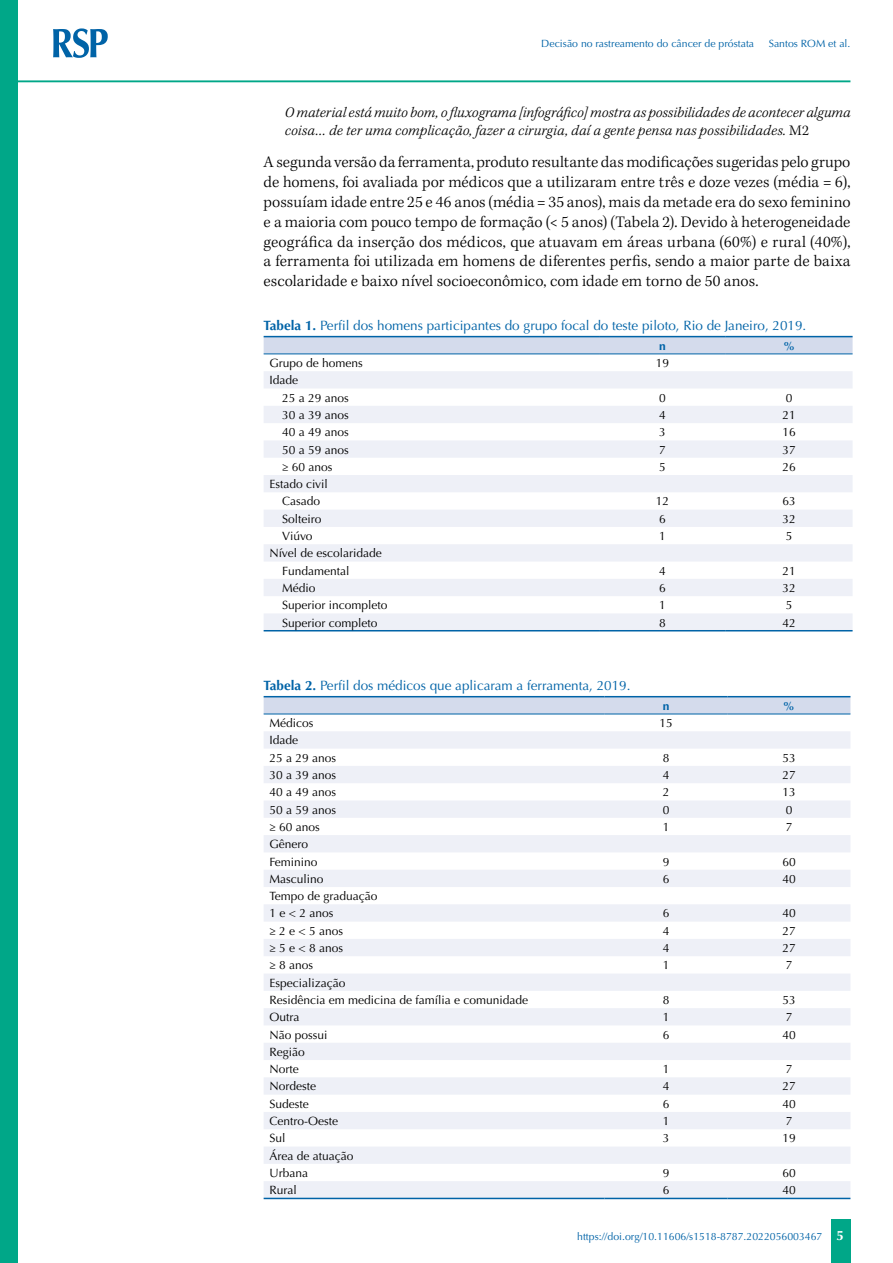
<style>
.page{position:relative;width:893px;height:1263px;background:#fff}
.page>*{position:absolute;margin:0;border:0;box-sizing:border-box;transform-origin:0 0}
.t1{font:300 16.5px/19.8px "Kepler Std";color:#000;text-align:justify}
.t2{font:italic 300 15px/18px "Kepler Std";letter-spacing:.005em;color:#000}
.t3{font:13.5px "Optima LT Std";color:#0063a7}
.t4{font:700 13.5px "Optima LT Std";color:#fff}
.t5{font:12px/17.2px "Optima LT Std";color:#000}
.t6{font:700 12px "Optima LT Std";color:#0063a7}
.t7{font:10.5px "Optima LT Std";color:#0063a7}
.s1{font-style:normal}
.s2{font-weight:700}
</style>
<div class="page">
<div style="left:831px;top:1220px;width:20px;height:43px;background:#00a788"></div>
<div style="left:0;top:0;width:18px;height:1263px;background:#00a788"></div>
<svg style="left:53px;top:28px;width:55px;height:30px"></svg>
<hr style="left:18px;top:80px;width:832px;height:2px;background:#00a788">
<div style="left:264px;top:337px;width:589px;height:16px;background:#d4dbec"></div>
<svg style="left:264px;top:371px;width:589px;height:259px;fill:#eef0f7"></svg>
<hr style="left:599px;top:336px;width:127px;height:1px;background:#0063a7">
<hr style="left:726px;top:336px;width:127px;height:1px;background:#0063a7">
<hr style="left:264px;top:630px;width:335px;height:1px;background:#0063a7">
<hr style="left:599px;top:630px;width:127px;height:1px;background:#0063a7">
<hr style="left:726px;top:630px;width:127px;height:1px;background:#0063a7">
<hr style="left:264px;top:336px;width:335px;height:1px;background:#0063a7">
<hr style="left:264px;top:353px;width:335px;height:1px;background:#0063a7">
<hr style="left:599px;top:353px;width:127px;height:1px;background:#0063a7">
<hr style="left:726px;top:353px;width:127px;height:1px;background:#0063a7">
<svg style="left:264px;top:697px;width:586px;height:17px;background:#c8d4e8"></svg>
<svg style="left:264px;top:731px;width:586px;height:467px;fill:#f0f2f8"></svg>
<hr style="left:604px;top:696px;width:123px;height:1px;background:#0063a7">
<hr style="left:727px;top:696px;width:123px;height:1px;background:#0063a7">
<hr style="left:264px;top:1198px;width:340px;height:1px;background:#0063a7">
<hr style="left:604px;top:1198px;width:123px;height:1px;background:#0063a7">
<hr style="left:727px;top:1198px;width:123px;height:1px;background:#0063a7">
<hr style="left:264px;top:696px;width:340px;height:1px;background:#0063a7">
<hr style="left:264px;top:714px;width:340px;height:1px;background:#0063a7">
<hr style="left:604px;top:714px;width:123px;height:1px;background:#0063a7">
<hr style="left:727px;top:714px;width:123px;height:1px;background:#0063a7">
<p class="t7" style="left:541px;top:37px;width:214px">Decisão no rastreamento do câncer de próstata</p>
<p class="t7" style="left:769px;top:37px;width:83px">Santos ROM et al.</p>
<p class="t2" style="left:285px;top:104px;width:567px">O material está muito bom, o fluxograma [infográfico] mostra as possibilidades de acontecer alguma coisa… de ter uma complicação, fazer a cirurgia, daí a gente pensa nas possibilidades. <span class="s1">M2</span></p>
<p class="t1" style="left:264px;top:153px;width:588px">A segunda versão da ferramenta, produto resultante das modificações sugeridas pelo grupo de homens, foi avaliada por médicos que a utilizaram entre três e doze vezes (média = 6), possuíam idade entre 25 e 46 anos (média = 35 anos), mais da metade era do sexo feminino e a maioria com pouco tempo de formação (&lt; 5 anos) (Tabela 2). Devido à heterogeneidade geográfica da inserção dos médicos, que atuavam em áreas urbana (60%) e rural (40%), a ferramenta foi utilizada em homens de diferentes perfis, sendo a maior parte de baixa escolaridade e baixo nível socioeconômico, com idade em torno de 50 anos.</p>
<p class="t3" style="left:264px;top:317px;width:544px"><span class="s2">Tabela 1.</span> Perfil dos homens participantes do grupo focal do teste piloto, Rio de Janeiro, 2019.</p>
<p class="t6" style="left:659px;top:339px;width:8px">n</p>
<p class="t6" style="left:783px;top:339px;width:13px">%</p>
<p class="t5" style="left:269px;top:354px;width:95px">Grupo de homens</p>
<p class="t5" style="left:656px;top:354px;width:15px">19</p>
<p class="t5" style="left:282px;top:372px;width:68px;text-indent:-13px">Idade<br>25 a 29 anos</p>
<p class="t5" style="left:659px;top:389px;width:8px">0</p>
<p class="t5" style="left:786px;top:389px;width:8px">0</p>
<p class="t5" style="left:282px;top:406px;width:68px">30 a 39 anos</p>
<p class="t5" style="left:659px;top:406px;width:8px">4</p>
<p class="t5" style="left:782px;top:406px;width:15px">21</p>
<p class="t5" style="left:282px;top:424px;width:68px">40 a 49 anos</p>
<p class="t5" style="left:659px;top:424px;width:8px">3</p>
<p class="t5" style="left:782px;top:424px;width:15px">16</p>
<p class="t5" style="left:282px;top:441px;width:68px">50 a 59 anos</p>
<p class="t5" style="left:659px;top:441px;width:8px">7</p>
<p class="t5" style="left:782px;top:441px;width:15px">37</p>
<p class="t5" style="left:282px;top:458px;width:52px">≥ 60 anos</p>
<p class="t5" style="left:659px;top:458px;width:8px">5</p>
<p class="t5" style="left:782px;top:458px;width:15px">26</p>
<p class="t5" style="left:269px;top:476px;width:60px;text-align:center">Estado civil<br>Casado</p>
<p class="t5" style="left:656px;top:493px;width:15px">12</p>
<p class="t5" style="left:782px;top:493px;width:15px">63</p>
<p class="t5" style="left:282px;top:510px;width:41px">Solteiro</p>
<p class="t5" style="left:659px;top:510px;width:8px">6</p>
<p class="t5" style="left:782px;top:510px;width:15px">32</p>
<p class="t5" style="left:282px;top:527px;width:32px">Viúvo</p>
<p class="t5" style="left:659px;top:527px;width:8px">1</p>
<p class="t5" style="left:786px;top:527px;width:8px">5</p>
<p class="t5" style="left:282px;top:545px;width:101px;text-indent:-13px">Nível de escolaridade<br>Fundamental</p>
<p class="t5" style="left:659px;top:562px;width:8px">4</p>
<p class="t5" style="left:782px;top:562px;width:15px">21</p>
<p class="t5" style="left:282px;top:579px;width:35px">Médio</p>
<p class="t5" style="left:659px;top:579px;width:8px">6</p>
<p class="t5" style="left:782px;top:579px;width:15px">32</p>
<p class="t5" style="left:282px;top:597px;width:107px">Superior incompleto</p>
<p class="t5" style="left:659px;top:597px;width:8px">1</p>
<p class="t5" style="left:786px;top:597px;width:8px">5</p>
<p class="t5" style="left:282px;top:614px;width:97px">Superior completo</p>
<p class="t5" style="left:659px;top:614px;width:8px">8</p>
<p class="t5" style="left:782px;top:614px;width:15px">42</p>
<p class="t3" style="left:264px;top:677px;width:368px"><span class="s2">Tabela 2.</span> Perfil dos médicos que aplicaram a ferramenta, 2019.</p>
<p class="t6" style="left:663px;top:699px;width:8px">n</p>
<p class="t6" style="left:783px;top:699px;width:13px">%</p>
<p class="t5" style="left:269px;top:714px;width:46px">Médicos</p>
<p class="t5" style="left:659px;top:714px;width:15px">15</p>
<p class="t5" style="left:269px;top:732px;width:68px">Idade<br>25 a 29 anos</p>
<p class="t5" style="left:663px;top:749px;width:8px">8</p>
<p class="t5" style="left:782px;top:749px;width:15px">53</p>
<p class="t5" style="left:269px;top:766px;width:68px">30 a 39 anos</p>
<p class="t5" style="left:663px;top:766px;width:8px">4</p>
<p class="t5" style="left:782px;top:766px;width:15px">27</p>
<p class="t5" style="left:269px;top:784px;width:68px">40 a 49 anos</p>
<p class="t5" style="left:663px;top:784px;width:8px">2</p>
<p class="t5" style="left:782px;top:784px;width:15px">13</p>
<p class="t5" style="left:269px;top:801px;width:68px">50 a 59 anos</p>
<p class="t5" style="left:663px;top:801px;width:8px">0</p>
<p class="t5" style="left:786px;top:801px;width:8px">0</p>
<p class="t5" style="left:269px;top:818px;width:52px">≥ 60 anos</p>
<p class="t5" style="left:663px;top:818px;width:8px">1</p>
<p class="t5" style="left:786px;top:818px;width:8px">7</p>
<p class="t5" style="left:269px;top:836px;width:50px">Gênero<br>Feminino</p>
<p class="t5" style="left:663px;top:853px;width:8px">9</p>
<p class="t5" style="left:782px;top:853px;width:15px">60</p>
<p class="t5" style="left:269px;top:870px;width:56px">Masculino</p>
<p class="t5" style="left:663px;top:870px;width:8px">6</p>
<p class="t5" style="left:782px;top:870px;width:15px">40</p>
<p class="t5" style="left:269px;top:887px;width:110px">Tempo de graduação<br>1 e &lt; 2 anos</p>
<p class="t5" style="left:663px;top:905px;width:8px">6</p>
<p class="t5" style="left:782px;top:905px;width:15px">40</p>
<p class="t5" style="left:269px;top:922px;width:75px">≥ 2 e &lt; 5 anos</p>
<p class="t5" style="left:663px;top:922px;width:8px">4</p>
<p class="t5" style="left:782px;top:922px;width:15px">27</p>
<p class="t5" style="left:269px;top:939px;width:75px">≥ 5 e &lt; 8 anos</p>
<p class="t5" style="left:663px;top:939px;width:8px">4</p>
<p class="t5" style="left:782px;top:939px;width:15px">27</p>
<p class="t5" style="left:269px;top:957px;width:45px">≥ 8 anos</p>
<p class="t5" style="left:663px;top:957px;width:8px">1</p>
<p class="t5" style="left:786px;top:957px;width:8px">7</p>
<p class="t5" style="left:270px;top:974px;width:260px">Especialização<br>Residência em medicina de família e comunidade</p>
<p class="t5" style="left:663px;top:991px;width:8px">8</p>
<p class="t5" style="left:782px;top:991px;width:15px">53</p>
<p class="t5" style="left:270px;top:1009px;width:31px">Outra</p>
<p class="t5" style="left:663px;top:1009px;width:8px">1</p>
<p class="t5" style="left:786px;top:1009px;width:8px">7</p>
<p class="t5" style="left:270px;top:1026px;width:60px">Não possui</p>
<p class="t5" style="left:663px;top:1026px;width:8px">6</p>
<p class="t5" style="left:782px;top:1026px;width:15px">40</p>
<p class="t5" style="left:270px;top:1043px;width:37px">Região<br>Norte</p>
<p class="t5" style="left:663px;top:1061px;width:8px">1</p>
<p class="t5" style="left:786px;top:1061px;width:8px">7</p>
<p class="t5" style="left:270px;top:1078px;width:48px">Nordeste</p>
<p class="t5" style="left:663px;top:1078px;width:8px">4</p>
<p class="t5" style="left:782px;top:1078px;width:15px">27</p>
<p class="t5" style="left:270px;top:1095px;width:41px">Sudeste</p>
<p class="t5" style="left:663px;top:1095px;width:8px">6</p>
<p class="t5" style="left:782px;top:1095px;width:15px">40</p>
<p class="t5" style="left:270px;top:1112px;width:70px">Centro-Oeste</p>
<p class="t5" style="left:663px;top:1112px;width:8px">1</p>
<p class="t5" style="left:786px;top:1112px;width:8px">7</p>
<p class="t5" style="left:270px;top:1130px;width:18px">Sul</p>
<p class="t5" style="left:663px;top:1130px;width:8px">3</p>
<p class="t5" style="left:782px;top:1130px;width:15px">19</p>
<p class="t5" style="left:270px;top:1147px;width:86px">Área de atuação<br>Urbana</p>
<p class="t5" style="left:663px;top:1164px;width:8px">9</p>
<p class="t5" style="left:782px;top:1164px;width:15px">60</p>
<p class="t5" style="left:270px;top:1182px;width:29px">Rural</p>
<p class="t5" style="left:663px;top:1182px;width:8px">6</p>
<p class="t5" style="left:783px;top:1182px;width:15px">40</p>
<p class="t7" style="left:577px;top:1230px;width:247px">https://doi.org/10.11606/s1518-8787.2022056003467</p>
<p class="t4" style="left:836px;top:1228px;width:9px">5</p>
</div>
